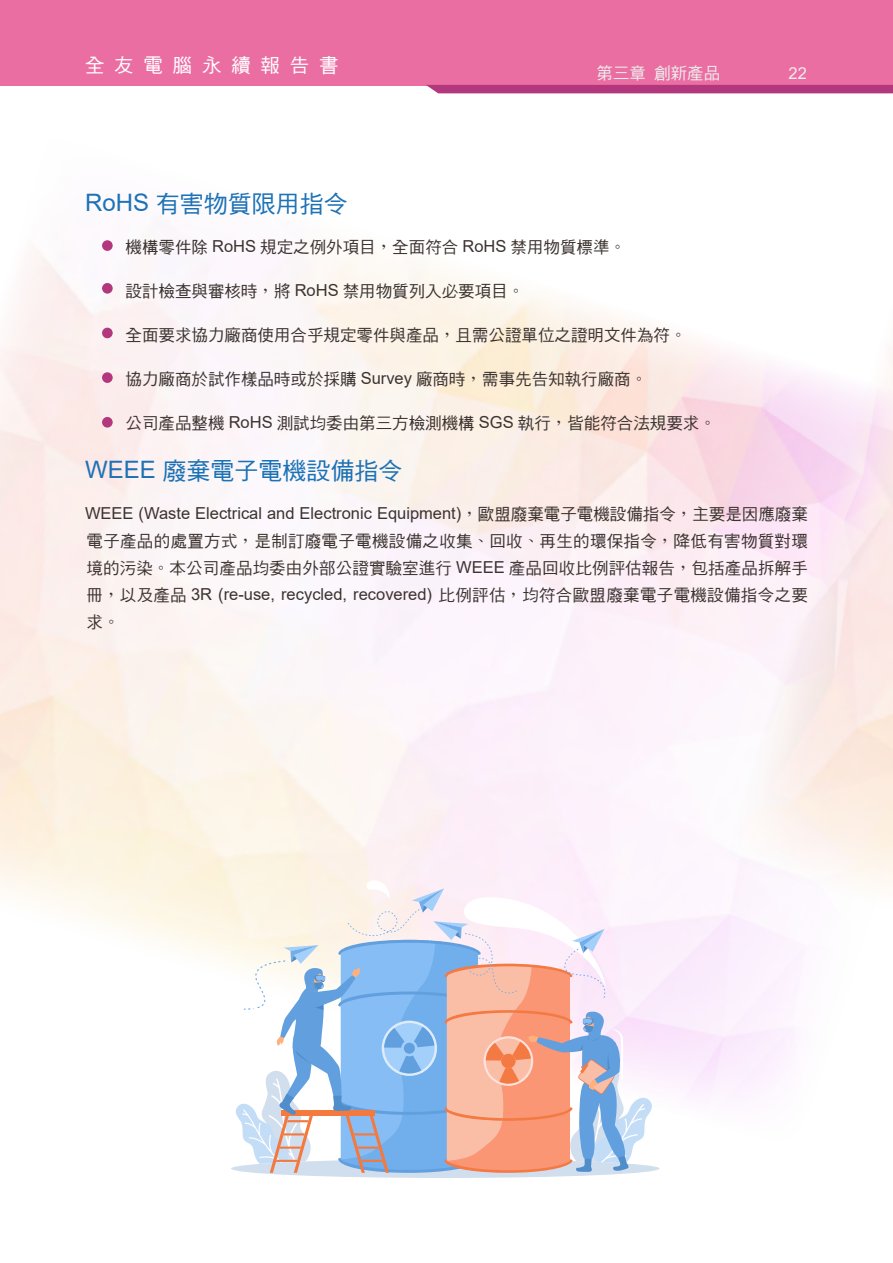
<style>
.page{position:relative;width:893px;height:1263px;background:#fff}
.page>*{position:absolute;margin:0;border:0;box-sizing:border-box;transform-origin:0 0}
.t1{font:24px "DF Hei W5 WIN BF";color:#1c72b6}
.t2{font:19.5px "DF Hei W5 WIN BF";color:#fff}
.t3{font:16.5px/27px "DF Hei W5 WIN BF";color:#3c3330}
.t4{font:16.5px "Arial";color:#3c3330}
.t5{font:16.5px "DF Hei W5 WIN BF";color:#ededed}
.t6{font:16.5px "Arial";color:#ededed}
.s1{font-family:"Arial"}
.s2{font-family:"Adobe Ming Std";font-weight:300}
.s3{font-family:"DF Hei W5 WIN BF"}
</style>
<div class="page">
<div style="left:0;top:0;width:893px;height:85px;background:#eb6ea3"></div>
<div style="left:426px;top:85px;width:467px;height:8px;background:#b2377d"></div>
<div style="left:102px;top:240px;width:11px;height:11px;background:#b2377d;border-radius:50%"></div>
<div style="left:102px;top:283px;width:11px;height:11px;background:#b2377d;border-radius:50%"></div>
<div style="left:102px;top:328px;width:11px;height:10px;background:#b2377d;border-radius:50%"></div>
<div style="left:102px;top:417px;width:11px;height:11px;background:#b2377d;border-radius:50%"></div>
<div style="left:102px;top:372px;width:11px;height:11px;background:#b2377d;border-radius:50%"></div>
<div style="left:231px;top:1159px;width:428px;height:19px;background:#d1deed;border-radius:50%"></div>
<svg style="left:233px;top:880px;width:422px;height:293px"></svg>
<p class="t2" style="left:85px;top:55px;width:255px">全 友 電 腦 永 續 報 告 書</p>
<p class="t5" style="left:596px;top:65px;width:125px">第三章 創新產品</p>
<p class="t6" style="left:788px;top:62px;width:20px">22</p>
<h1 class="t1" style="left:85px;top:191px;width:264px"><span class="s1">RoHS</span> 有害物質限用指令</h1>
<p class="t3" style="left:126px;top:233px;width:502px">機構零件除 <span class="s1">RoHS</span> 規定之例外項目<span class="s2">，</span>全面符合 <span class="s1">RoHS</span> 禁用物質標準<span class="s2">。</span></p>
<p class="t3" style="left:126px;top:277px;width:400px">設計檢查與審核時<span class="s2">，</span>將 <span class="s1">RoHS</span> 禁用物質列入必要項目<span class="s2">。</span></p>
<p class="t3" style="left:126px;top:321px;width:563px">全面要求協力廠商使用合乎規定零件與產品<span class="s2">，</span>且需公證單位之證明文件為符<span class="s2">。</span></p>
<p class="t3" style="left:126px;top:365px;width:523px">協力廠商於試作樣品時或於採購 <span class="s1">Survey</span> 廠商時<span class="s2">，</span>需事先告知執行廠商<span class="s2">。</span></p>
<p class="t3" style="left:126px;top:409px;width:592px">公司產品整機 <span class="s1">RoHS</span> 測試均委由第三方檢測機構 <span class="s1">SGS</span> 執行<span class="s2">，</span>皆能符合法規要求<span class="s2">。</span></p>
<h1 class="t1" style="left:85px;top:458px;width:319px"><span class="s1">WEEE</span> 廢棄電子電機設備指令</h1>
<p class="t4" style="left:85px;top:501px;width:724px">WEEE (Waste Electrical and Electronic Equipment)<span class="s2">，</span><span class="s3">歐盟廢棄電子電機設備指令</span><span class="s2">，</span><span class="s3">主要是因應廢棄</span></p>
<p class="t3" style="left:87px;top:527px;width:723px">電子產品的處置方式<span class="s2">，</span>是制訂廢電子電機設備之收集<span class="s2">、</span>回收<span class="s2">、</span>再生的環保指令<span class="s2">，</span>降低有害物質對環境的污染<span class="s2">。</span>本公司產品均委由外部公證實驗室進行 <span class="s1">WEEE</span> 產品回收比例評估報告<span class="s2">，</span>包括產品拆解手</p>
<p class="t4" style="left:87px;top:582px;width:723px"><span class="s3">冊</span><span class="s2">，</span><span class="s3">以及產品</span> 3R (re-use, recycled, recovered) <span class="s3">比例評估</span><span class="s2">，</span><span class="s3">均符合歐盟廢棄電子電機設備指令之要</span></p>
<p class="t3" style="left:87px;top:608px;width:34px">求<span class="s2">。</span></p>
</div>
